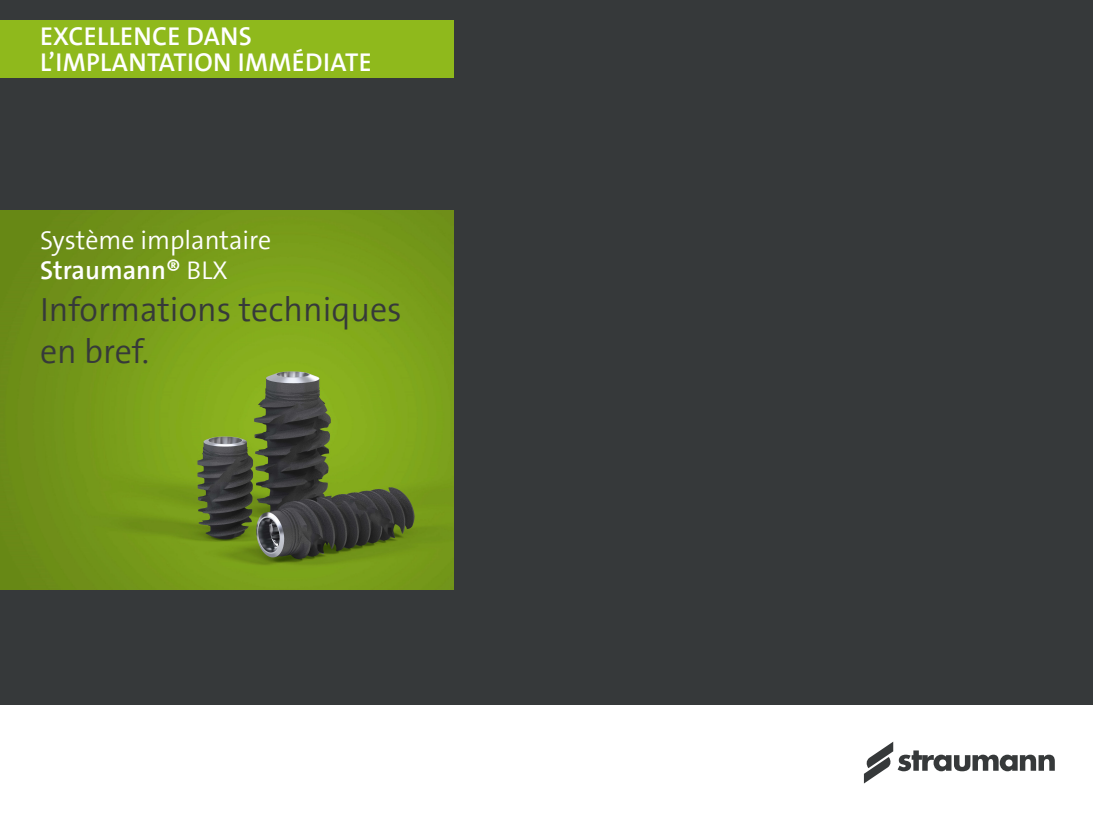
<style>
.page{position:relative;width:1093px;height:820px;background:#fff}
.page>*{position:absolute;margin:0;border:0;box-sizing:border-box;transform-origin:0 0}
.t1{font:34px/42px "The Sans LP4 Se Lig";color:#36393a}
.t2{font:26.04px/26px "The Sans LP6 Se Bld";letter-spacing:.015em;color:#fff}
.t3{font:26px "The Sans LP4 Se Lig";color:#fff}
.t4{font:26px "The Sans LP6 Se Bld";color:#fff}
.s1{font-family:"The Sans LP4 Se Lig"}
</style>
<div class="page">
<div style="left:0;top:0;width:1093px;height:819px;background:#36393a"></div>
<div style="left:0;top:705px;width:1093px;height:114px;background:#fff"></div>
<svg style="left:864px;top:741px;width:191px;height:42px"></svg>
<img style="left:0;top:210px;width:453px;height:379px">
<div style="left:0;top:20px;width:453px;height:57px;background:#8fb91c"></div>
<p class="t2" style="left:40px;top:24px;width:333px">EXCELLENCE DANS<br>L’IMPLANTATION IMMÉDIATE</p>
<p class="t3" style="left:40px;top:224px;width:233px">Système implantaire</p>
<p class="t4" style="left:40px;top:254px;width:189px">Straumann® <span class="s1">BLX</span></p>
<h1 class="t1" style="left:40px;top:289px;width:363px">Informations techniques en bref.</h1>
</div>
